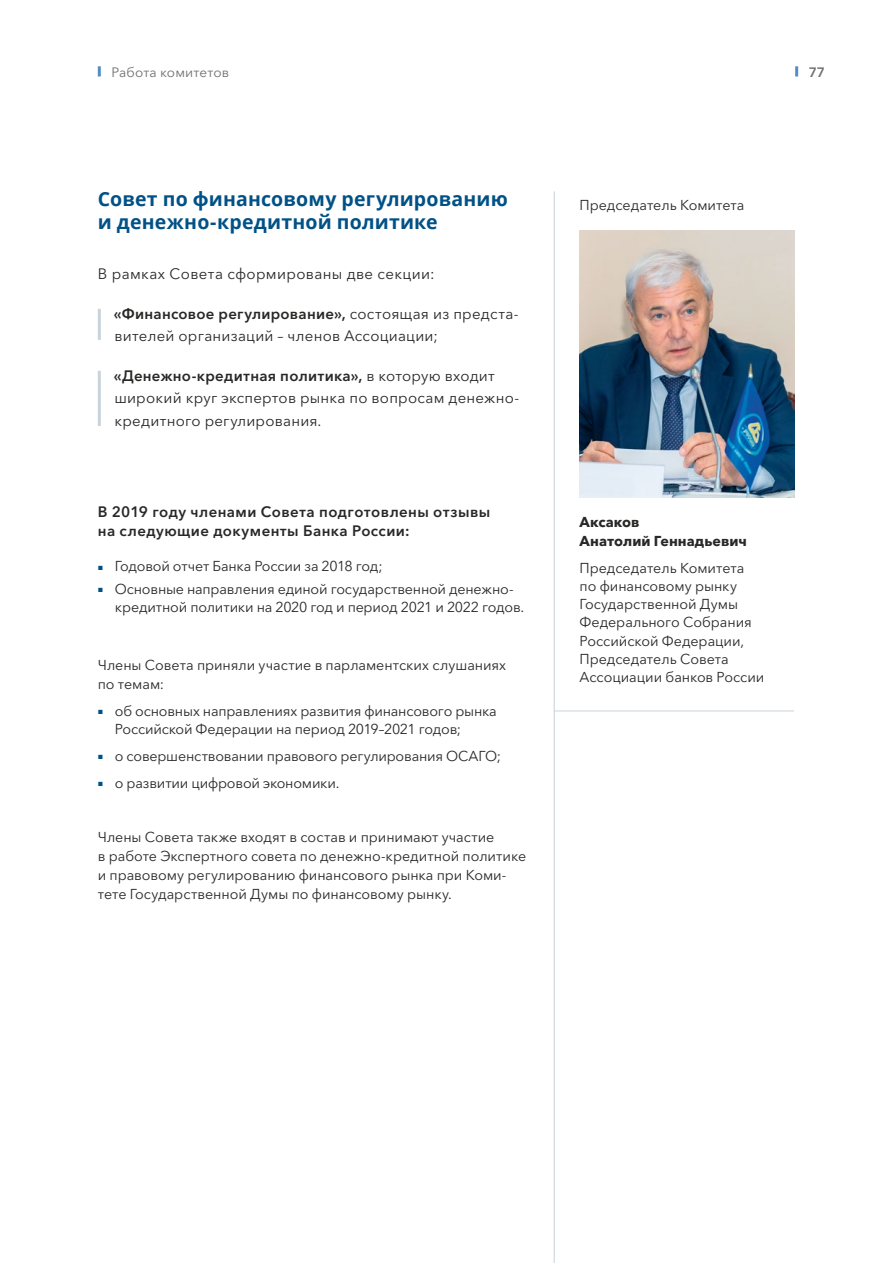
<style>
.page{position:relative;width:893px;height:1263px;background:#fff}
.page>*{position:absolute;margin:0;border:0;box-sizing:border-box;transform-origin:0 0}
.t1{font:700 19.5px/22.5px "Open Sans";letter-spacing:.01em;color:#005186}
.t2{font:15px/22.5px "Avenir Next Cyr";letter-spacing:.015em;color:#282827}
.t3{font:600 15px/19.2px "Avenir Next Cyr";letter-spacing:.03em;color:#282827}
.t4{font:14.25px/18.3px "Avenir Next Cyr";letter-spacing:-.005em;color:#282827}
.t5{font:700 14.25px/18.3px "Avenir Next Cyr";letter-spacing:.005em;color:#282827}
.t6{font:13.5px "Avenir Next Cyr";letter-spacing:.01em;color:#706f6f}
.t7{font:600 13.5px "Avenir Next Cyr";color:#706f6f}
.s1{font-weight:600}
.s2{font-family:"Arial";font-size:9px;color:#005186}
</style>
<div class="page">
<svg style="left:795px;top:66px;width:3px;height:11px"></svg>
<svg style="left:98px;top:66px;width:3px;height:10px"></svg>
<hr style="left:554px;top:191px;width:1px;height:1072px;background:#c8d3da">
<img style="left:580px;top:230px;width:215px;height:268px">
<hr style="left:554px;top:711px;width:240px;height:1px;background:#c8d3da">
<hr style="left:98px;top:309px;width:3px;height:31px;background:#c8d3da">
<hr style="left:98px;top:371px;width:3px;height:55px;background:#c8d3da">
<p class="t6" style="left:111px;top:64px;width:119px">Работа комитетов</p>
<p class="t7" style="left:809px;top:64px;width:18px">77</p>
<h1 class="t1" style="left:98px;top:187px;width:411px">Совет по финансовому регулированию и денежно-кредитной политике</h1>
<p class="t2" style="left:98px;top:263px;width:338px">В рамках Совета сформированы две секции:</p>
<p class="t2" style="left:114px;top:302px;width:406px"><span class="s1">«Финансовое регулирование»,</span> состоящая из предста&shy;вителей организаций – членов Ассоциации;</p>
<p class="t2" style="left:114px;top:364px;width:407px"><span class="s1">«Денежно-кредитная политика»,</span> в которую входит широкий круг экспертов рынка по вопросам денежно&shy;кредитного регулирования.</p>
<p class="t3" style="left:98px;top:502px;width:394px">В 2019 году членами Совета подготовлены отзывы на следующие документы Банка России:</p>
<p class="t4" style="left:98px;top:557px;width:286px"><span class="s2">■</span> Годовой отчет Банка России за 2018 год;</p>
<p class="t4" style="left:115px;top:580px;width:411px;text-indent:-17px"><span class="s2">■</span> Основные направления единой государственной денежно&shy;кредитной политики на 2020 год и период 2021 и 2022 годов.</p>
<p class="t4" style="left:98px;top:655px;width:410px;line-height:19.2px">Члены Совета приняли участие в парламентских слушаниях по темам:</p>
<p class="t4" style="left:115px;top:702px;width:384px;text-indent:-17px"><span class="s2">■</span> об основных направлениях развития финансового рынка<br>Российской Федерации на период 2019–2021 годов;</p>
<p class="t4" style="left:98px;top:747px;width:405px"><span class="s2">■</span> о совершенствовании правового регулирования ОСАГО;</p>
<p class="t4" style="left:98px;top:773px;width:243px"><span class="s2">■</span> о развитии цифровой экономики.</p>
<p class="t4" style="left:98px;top:827px;width:430px;line-height:19.2px">Члены Совета также входят в состав и принимают участие<br>в работе Экспертного совета по денежно-кредитной политике и правовому регулированию финансового рынка при Коми&shy;тете Государственной Думы по финансовому рынку.</p>
<p class="t4" style="left:580px;top:196px;width:166px">Председатель Комитета</p>
<p class="t5" style="left:580px;top:513px;width:169px">Аксаков<br>Анатолий Геннадьевич</p>
<p class="t4" style="left:580px;top:558px;width:186px">Председатель Комитета по финансовому рынку<br>Государственной Думы<br>Федерального Собрания<br>Российской Федерации,<br>Председатель Совета<br>Ассоциации банков России</p>
</div>
